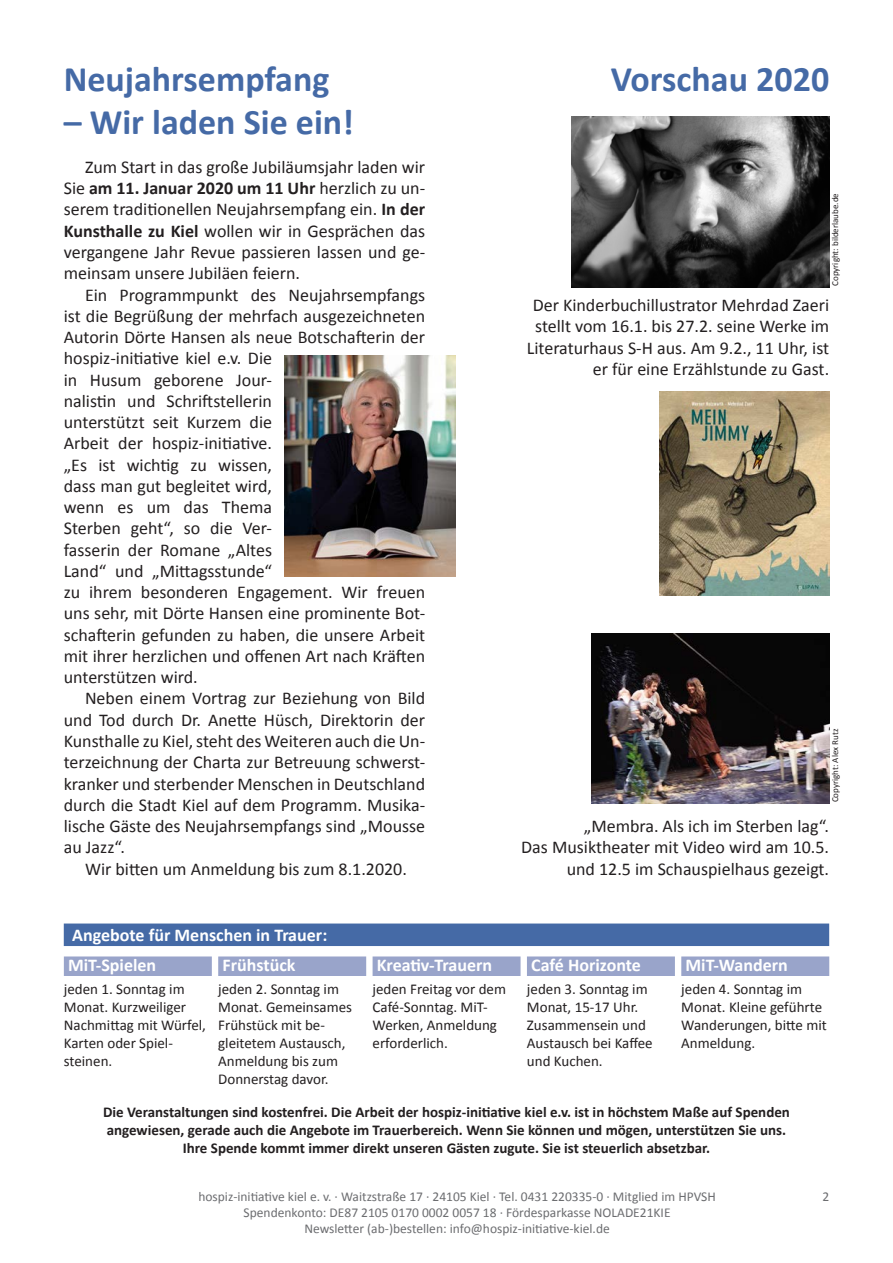
<style>
.page{position:relative;width:893px;height:1263px;background:#fff}
.page>*{position:absolute;margin:0;border:0;box-sizing:border-box;transform-origin:0 0}
.Überschrift_1{font:700 36px "Calibri";color:#456aa6}
.Fließtext{font:18px/21.3px "Calibri";color:#231f20;text-align:justify}
.Terminüberschrift_2{font:700 18px "Calibri";color:#fff}
.Terminüberschrift{font:700 18px "Calibri";color:#fff}
.Termine{font:15px/18px "Calibri";color:#231f20}
.Termine-2{font:700 15px/18px "Calibri";color:#231f20;text-align:center}
.t1{font:13.5px/16.2px "Calibri";color:#6c6d70;text-align:center}
.Fließtext-2{font:9px "Calibri";color:#231f20}
.s1{font-weight:700}
</style>
<div class="page">
<div style="left:64px;top:923px;width:765px;height:23px;background:#456aa6"></div>
<div style="left:64px;top:956px;width:148px;height:20px;background:#99a4ca"></div>
<div style="left:218px;top:956px;width:148px;height:20px;background:#99a4ca"></div>
<div style="left:373px;top:956px;width:148px;height:20px;background:#99a4ca"></div>
<div style="left:527px;top:956px;width:148px;height:20px;background:#99a4ca"></div>
<div style="left:681px;top:956px;width:148px;height:20px;background:#99a4ca"></div>
<img style="left:285px;top:355px;width:170px;height:221px">
<img style="left:591px;top:634px;width:238px;height:170px">
<img style="left:572px;top:117px;width:257px;height:170px">
<img style="left:659px;top:391px;width:170px;height:204px">
<p class="Überschrift_1" style="left:64px;top:56px;width:267px">Neujahrsempfang</p>
<p class="Überschrift_1" style="left:64px;top:99px;width:292px">– Wir laden Sie ein!</p>
<p class="Fließtext" style="left:64px;top:156px;width:363px;text-indent:21px">Zum Start in das große Jubiläumsjahr laden wir Sie <span class="s1">am 11. Januar 2020 um 11 Uhr</span> herzlich zu un&shy;serem traditionellen Neujahrsempfang ein. <span class="s1">In der Kunsthalle zu Kiel</span> wollen wir in Gesprächen das vergangene Jahr Revue passieren lassen und ge&shy;meinsam unsere Jubiläen feiern.</p>
<p class="Fließtext" style="left:64px;top:284px;width:363px;text-align:left;text-indent:21px">Ein Programmpunkt des Neujahrsempfangs ist die Begrüßung der mehrfach ausgezeichneten Autorin Dörte Hansen als neue Botschafterin der hospiz-initiative kiel e.v. Die<br>in Husum geborene Jour-<br>nalistin und Schriftstellerin<br>unterstützt seit Kurzem die<br>Arbeit der hospiz-initiative.<br>„Es ist wichtig zu wissen,<br>dass man gut begleitet wird,<br>wenn es um das Thema<br>Sterben geht“, so die Ver-<br>fasserin der Romane „Altes<br>Land“ und „Mittagsstunde“<br>zu ihrem besonderen Engagement. Wir freuen uns sehr, mit Dörte Hansen eine prominente Bot&shy;schafterin gefunden zu haben, die unsere Arbeit mit ihrer herzlichen und offenen Art nach Kräften unterstützen wird.</p>
<p class="Fließtext" style="left:64px;top:688px;width:363px;text-indent:21px">Neben einem Vortrag zur Beziehung von Bild und Tod durch Dr. Anette Hüsch, Direktorin der Kunsthalle zu Kiel, steht des Weiteren auch die Un&shy;terzeichnung der Charta zur Betreuung schwerst&shy;kranker und sterbender Menschen in Deutschland durch die Stadt Kiel auf dem Programm. Musika&shy;lische Gäste des Neujahrsempfangs sind „Mousse au Jazz“.</p>
<p class="Fließtext" style="left:85px;top:858px;width:323px">Wir bitten um Anmeldung bis zum 8.1.2020.</p>
<p class="Überschrift_1" style="left:611px;top:56px;width:220px">Vorschau 2020</p>
<p class="Fließtext-2" style="left:829px;top:286px;width:94px;rotate:-90deg">Copyright: bilderlaube.de</p>
<p class="Fließtext" style="left:527px;top:295px;width:304px;text-align:right">Der Kinderbuchillustrator Mehrdad Zaeri stellt vom 16.1. bis 27.2. seine Werke im Literaturhaus S-H aus. Am 9.2., 11 Uhr, ist er für eine Erzählstunde zu Gast.</p>
<p class="Fließtext-2" style="left:829px;top:802px;width:75px;rotate:-90deg">Copyright: Alex Rutz</p>
<p class="Fließtext" style="left:521px;top:815px;width:309px;text-align:right">„Membra. Als ich im Sterben lag“.<br>Das Musiktheater mit Video wird am 10.5. und 12.5 im Schauspielhaus gezeigt.</p>
<p class="Terminüberschrift" style="left:72px;top:923px;width:256px">Angebote für Menschen in Trauer:</p>
<p class="Terminüberschrift_2" style="left:68px;top:954px;width:90px">MiT-Spielen</p>
<p class="Termine" style="left:64px;top:980px;width:144px">jeden 1. Sonntag im<br>Monat. Kurzweiliger<br>Nachmittag mit Würfel,<br>Karten oder Spiel&shy;steinen.</p>
<p class="Terminüberschrift_2" style="left:222px;top:954px;width:75px">Frühstück</p>
<p class="Termine" style="left:218px;top:980px;width:135px">jeden 2. Sonntag im<br>Monat. Gemeinsames<br>Frühstück mit be&shy;gleitetem Austausch,<br>Anmeldung bis zum<br>Donnerstag davor.</p>
<p class="Terminüberschrift_2" style="left:377px;top:954px;width:117px">Kreativ-Trauern</p>
<p class="Termine" style="left:373px;top:980px;width:135px">jeden Freitag vor dem<br>Café-Sonntag. MiT-<br>Werken, Anmeldung erforderlich.</p>
<p class="Terminüberschrift_2" style="left:531px;top:954px;width:111px">Café Horizonte</p>
<p class="Termine" style="left:527px;top:980px;width:127px">jeden 3. Sonntag im<br>Monat, 15-17 Uhr.<br>Zusammensein und<br>Austausch bei Kaffee und Kuchen.</p>
<p class="Terminüberschrift_2" style="left:685px;top:954px;width:104px">MiT-Wandern</p>
<p class="Termine" style="left:681px;top:980px;width:147px">jeden 4. Sonntag im<br>Monat. Kleine geführte<br>Wanderungen, bitte mit<br>Anmeldung.</p>
<p class="Termine-2" style="left:103px;top:1103px;width:688px">Die Veranstaltungen sind kostenfrei. Die Arbeit der hospiz-initiative kiel e.v. ist in höchstem Maße auf Spenden angewiesen, gerade auch die Angebote im Trauerbereich. Wenn Sie können und mögen, unterstützen Sie uns.<br>Ihre Spende kommt immer direkt unseren Gästen zugute. Sie ist steuerlich absetzbar.</p>
<p class="t1" style="left:198px;top:1188px;width:519px">hospiz-initiative kiel e. v. · Waitzstraße 17 · 24105 Kiel · Tel. 0431 220335-0 · Mitglied im HPVSH<br>Spendenkonto: DE87 2105 0170 0002 0057 18 · Fördesparkasse NOLADE21KIE<br>Newsletter (ab-)bestellen: info@hospiz-initiative-kiel.de</p>
<p class="t1" style="left:822px;top:1188px;width:8px">2</p>
</div>
